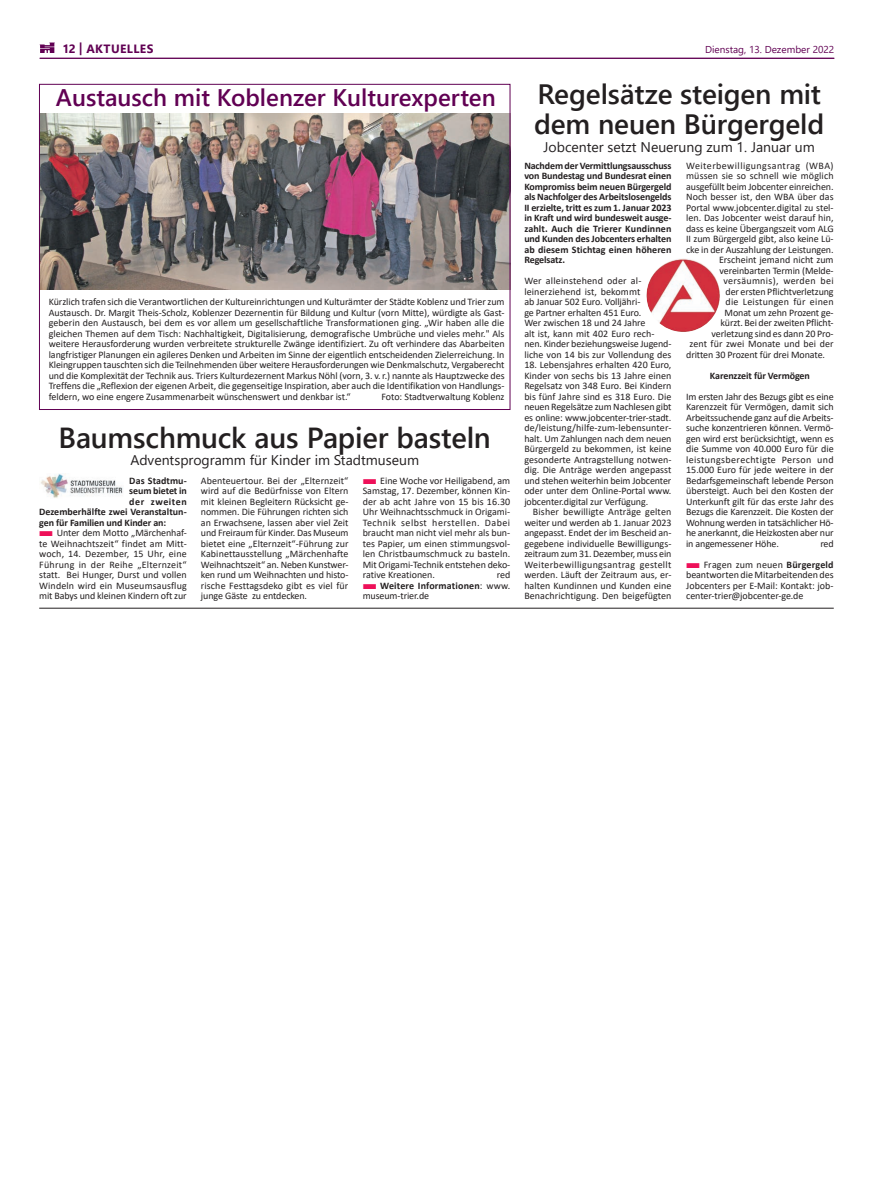
<style>
.page{position:relative;width:874px;height:1191px;background:#fff}
.page>*{position:absolute;margin:0;border:0;box-sizing:border-box;transform-origin:0 0}
.t1{font:600 29px "Segoe UI";letter-spacing:-.01em;color:#231f20}
.t2{font:600 28px/30px "Segoe UI";letter-spacing:-.005em;color:#231f20}
.t3{font:600 24px "Segoe UI";color:#610053}
.t4{font:14px "Segoe UI";color:#231f20}
.t5{font:700 12px "Segoe UI";letter-spacing:.035em;color:#610053}
.t6{font:10px/10.5px "Calibri";letter-spacing:-.005em;color:#231f20;text-align:justify}
.t7{font:700 10px/10.5px "Calibri";letter-spacing:-.01em;color:#231f20;text-align:justify}
.t8{font:700 10px/10.5px "Calibri";letter-spacing:.015em;color:#231f20}
.t9{font:10px "Calibri";letter-spacing:.04em;color:#231f20}
.t10{font:10px "Segoe UI";color:#610053}
.t11{font:10px "Calibri";letter-spacing:.03em;color:#231f20}
.t12{font:10px "Calibri";letter-spacing:.02em;color:#231f20}
.s1{font-size:12.7px}
.s2{color:#ee1059}
.s3{font-weight:700}
.s4{font-weight:400}
</style>
<div class="page">
<hr style="left:40px;top:58px;width:793px;height:1px;background:#610053">
<svg style="left:40px;top:43px;width:15px;height:10px"></svg>
<hr style="left:39px;top:608px;width:794px;height:1px;background:#231f20">
<img style="left:41px;top:114px;width:467px;height:176px">
<img style="left:40px;top:473px;width:83px;height:25px">
<img style="left:646px;top:258px;width:74px;height:74px;border-radius:37px">
<div style="left:39px;top:84px;width:471px;height:326px;border:1px solid #610053"></div>
<p class="t5" style="left:62px;top:37px;width:36px">12 <span class="s1">|</span> AKTU</p>
<p class="t5" style="left:120px;top:37px;width:35px">ELLES</p>
<p class="t10" style="left:704px;top:40px;width:131px">Dienstag, 13. Dezember 2022</p>
<h2 class="t2" style="left:534px;top:77px;width:291px">Regelsätze steigen mit dem neuen Bürgergeld</h2>
<h3 class="t4" style="left:543px;top:134px;width:273px">Jobcenter setzt Neuerung zum 1. Januar um</h3>
<p class="t7" style="left:524px;top:160px;width:149px">Nachdem der Vermittlungsausschuss von Bundestag und Bundesrat einen Kompromiss beim neuen Bürgergeld als Nachfolger des Arbeitslosengelds II erzielte, tritt es zum 1. Januar 2023 in Kraft und wird bundesweit ausge&shy;zahlt. Auch die Trierer Kundinnen und Kunden des Jobcenters erhalten ab diesem Stichtag einen höheren Regelsatz.</p>
<p class="t6" style="left:524px;top:275px;width:148px;text-align:left">Wer alleinstehend oder al&shy;leinerziehend ist, bekommt<br>ab Januar 502 Euro. Volljähri-<br>ge Partner erhalten 451 Euro.<br>Wer zwischen 18 und 24 Jahre<br>alt ist, kann mit 402 Euro rech&shy;nen. Kinder beziehungsweise Jugend&shy;liche von 14 bis zur Vollendung des</p>
<p class="t6" style="left:524px;top:359px;width:149px">18. Lebensjahres erhalten 420 Euro, Kinder von sechs bis 13 Jahre einen Regelsatz von 348 Euro. Bei Kindern bis fünf Jahre sind es 318 Euro. Die neuen Regelsätze zum Nachlesen gibt es online: www.jobcenter-trier-stadt. de/leistung/hilfe-zum-lebensunter&shy;halt. U m Zahlungen nach dem neuen Bürgergeld zu bekommen, ist keine gesonderte Antragstellung notwen&shy;dig. Die Anträge werden angepasst und stehen weiterhin beim Jobcenter oder unter dem Online-Portal www. jobcenter.digital zur Verfügung.</p>
<p class="t6" style="left:524px;top:506px;width:149px;text-indent:9px">Bisher bewilligte Anträge gelten weiter und werden ab 1. Januar 2023 angepasst. Endet der im Bescheid an&shy;gegebene individuelle Bewilligungs&shy;zeitraum zum 31. Dezember, muss ein Weiterbewilligungsantrag gestellt werden. Läuft der Zeitraum aus, er&shy;halten Kundinnen und Kunden eine Benachrichtigung. Den beigefügten</p>
<h3 class="t3" style="left:56px;top:74px;width:441px">Austausch mit Koblenzer Kulturexperten</h3>
<p class="t9" style="left:685px;top:158px;width:149px">Weiterbewilligungsantrag (WBA)</p>
<p class="t6" style="left:685px;top:170px;width:149px">müssen sie so schnell wie möglich</p>
<p class="t6" style="left:685px;top:181px;width:149px">ausgefüllt beim Jobcenter einreichen.</p>
<p class="t6" style="left:685px;top:191px;width:149px">Noch besser ist, den WBA über das</p>
<p class="t6" style="left:685px;top:202px;width:149px">Portal www.jobcenter.digital zu stel-</p>
<p class="t6" style="left:685px;top:212px;width:149px">len. Das Jobcenter weist darauf hin,</p>
<p class="t6" style="left:685px;top:223px;width:138px">dass es keine Übergangszeit vom ALG</p>
<p class="t6" style="left:685px;top:233px;width:149px">II zum Bürgergeld gibt, also keine Lü-</p>
<p class="t6" style="left:685px;top:244px;width:149px">cke in der Auszahlung der Leistungen.</p>
<p class="t6" style="left:718px;top:254px;width:116px">Erscheint jemand nicht zum</p>
<p class="t6" style="left:719px;top:265px;width:115px">vereinbarten Termin (Melde-</p>
<p class="t11" style="left:723px;top:274px;width:111px">versäumnis), werden bei</p>
<p class="t6" style="left:725px;top:286px;width:110px">der ersten Pflichtverletzung</p>
<p class="t12" style="left:725px;top:295px;width:109px">die Leistungen für einen</p>
<p class="t6" style="left:724px;top:307px;width:110px">Monat um zehn Prozent ge-</p>
<p class="t6" style="left:720px;top:317px;width:115px">kürzt. Bei der zweiten Pflicht-</p>
<p class="t6" style="left:711px;top:328px;width:123px">verletzung sind es dann 20 Pro-</p>
<p class="t6" style="left:689px;top:338px;width:146px">zent für zwei Monate und bei der</p>
<p class="t6" style="left:685px;top:349px;width:140px">dritten 30 Prozent für drei Monate.</p>
<p class="t7" style="left:709px;top:370px;width:101px">Karenzzeit für Vermögen</p>
<p class="t6" style="left:685px;top:391px;width:149px">I m ersten Jahr des Bezugs gibt es eine Karenzzeit für Vermögen, damit sich Arbeitssuchende ganz auf die Arbeits&shy;suche konzentrieren können. Vermö&shy;gen wird erst berücksichtigt, wenn es die Summe von 40.000 Euro für die leistungsberechtigte Person und 15.000 Euro für jede weitere in der Bedarfsgemeinschaft lebende Person übersteigt. Auch bei den Kosten der U nterkunft gilt für das erste Jahr des Bezugs die Karenzzeit. Die Kosten der Wohnung werden in tatsächlicher Hö&shy;he anerkannt, die Heizkosten aber nur in angemessener Höhe.</p>
<p class="t6" style="left:49px;top:296px;width:457px">Kürzlich trafen sich die Verantwortlichen der Kultureinrichtungen und Kulturämter der Städte Koblenz und Trier zum Austausch. Dr. Margit Theis-Scholz, Koblenzer Dezernentin für Bildung und Kultur (vorn Mitte), würdigte als Gast&shy;geberin den Austausch, bei dem es vor allem um gesellschaftliche Transformationen ging. „Wir haben alle die gleichen Themen auf dem Tisch: Nachhaltigkeit, Digitalisierung, demografische U mbrüche und vieles mehr." Als weitere H erausforderung wurden verbreitete strukturelle Zwänge identifiziert. Zu oft verhindere das Abarbeiten langfristiger Planungen ein agileres Denken und Arbeiten im Sinne der eigentlich entscheidenden Zielerreichung. I n Kleingruppen tauschten sich die Teilnehmenden über weitere Herausforderungen wie Denkmalschutz, Vergaberecht und die Komplexität der Technik aus. Triers Kulturdezernent Markus Nöhl (vorn, 3. v. r.) nannte als Hauptzwecke des Treffens die „Reflexion der eigenen Arbeit, die gegenseitige I nspiration, aber auch die Identifikation von Handlungs&shy;feldern, wo eine engere Zusammenarbeit wünschenswert und denkbar ist.“</p>
<p class="t6" style="left:381px;top:391px;width:124px">Foto: Stadtverwaltung Koblenz</p>
<h1 class="t1" style="left:59px;top:410px;width:433px">Baumschmuck aus Papier basteln</h1>
<h3 class="t4" style="left:130px;top:447px;width:290px">Adventsprogramm für Kinder im Stadtmuseum</h3>
<p class="t7" style="left:129px;top:475px;width:59px">Das Stadtmu-</p>
<p class="t7" style="left:129px;top:485px;width:59px">seum bietet in</p>
<p class="t7" style="left:129px;top:496px;width:59px">der zweiten</p>
<p class="t7" style="left:39px;top:506px;width:149px">Dezemberhälfte zwei Veranstaltun-</p>
<p class="t7" style="left:39px;top:517px;width:129px">gen für Familien und Kinder an:</p>
<p class="t6" style="left:39px;top:527px;width:149px"><span class="s2">■</span> U nter dem Motto „Märchenhaf&shy;te Weihnachtszeit“ findet am Mitt&shy;woch, 14. Dezember, 15 U hr, eine Führung in der Reihe „Elternzeit“ statt. Bei H unger, Durst und vollen Windeln wird ein Museumsausflug mit Babys und kleinen Kindern oft zur</p>
<p class="t6" style="left:201px;top:475px;width:149px">Abenteuertour. Bei der „Elternzeit“ wird auf die Bedürfnisse von Eltern mit kleinen Begleitern Rücksicht ge&shy;nommen. Die Führungen richten sich an Erwachsene, lassen aber viel Zeit und Freiraum für Kinder. Das Museum bietet eine „Elternzeit“-Führung zur Kabinettausstellung „Märchenhafte Weihnachtszeit“ an. Neben Kunstwer&shy;ken rund um Weihnachten und histo&shy;rische Festtagsdeko gibt es viel für junge Gäste zu entdecken.</p>
<p class="t6" style="left:362px;top:475px;width:149px"><span class="s2">■</span> Eine Woche vor Heiligabend, am Samstag, 17. Dezember, können Kin&shy;der ab acht Jahre von 15 bis 16.30<br>U hr Weihnachtsschmuck in Origami-Technik selbst herstellen. Dabei braucht man nicht viel mehr als bun&shy;tes Papier, um einen stimmungsvol&shy;len Christbaumschmuck zu basteln.<br>Mit Origami-Technik entstehen deko&shy;rative Kreationen.</p>
<p class="t6" style="left:819px;top:538px;width:15px">red</p>
<p class="t6" style="left:685px;top:559px;width:149px"><span class="s2">■</span> Fragen zum neuen <span class="s3">Bürgergeld </span>beantworten die Mitarbeitenden des Jobcenters per E-Mail: Kontakt: job&shy;center-trier@jobcenter-ge.de</p>
<p class="t6" style="left:496px;top:569px;width:15px">red</p>
<p class="t8" style="left:362px;top:580px;width:149px"><span class="s2">■</span> Weitere Informationen<span class="s4">: www. museum-trier.de</span></p>
</div>
